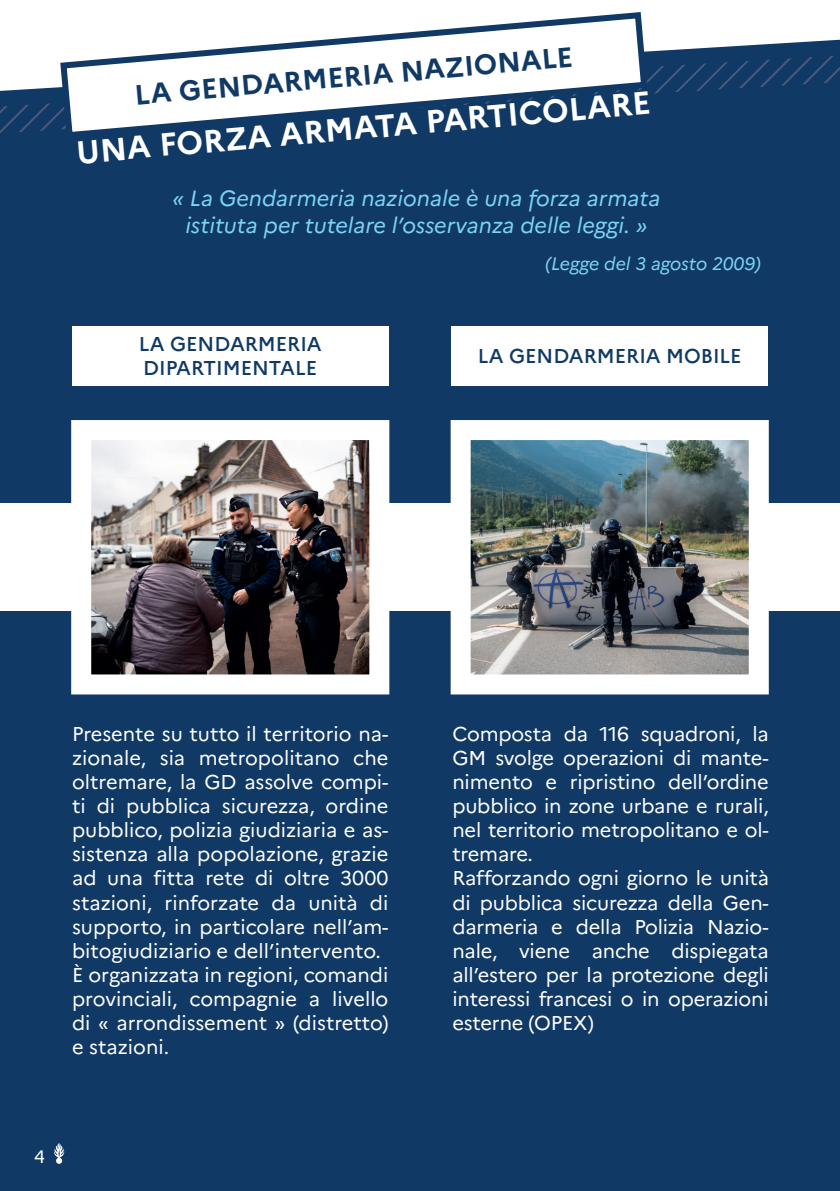
<style>
.page{position:relative;width:840px;height:1191px;background:#fff}
.page>*{position:absolute;margin:0;border:0;box-sizing:border-box;transform-origin:0 0}
.t1{font:700 32px "Marianne";color:#fff}
.t2{font:700 28px "Marianne";color:#103965}
.t3{font:italic 22px/26.4px "Marianne";color:#7cd3f6}
.t4{font:20px/24px "Marianne";letter-spacing:-.01em;color:#fff}
.t5{font:500 20px/24px "Marianne";color:#103965}
.t6{font:italic 18px "Marianne";letter-spacing:-.005em;color:#7cd3f6}
.t7{font:18px "Marianne";color:#fff}
</style>
<div class="page">
<div style="left:0;top:0;width:839px;height:1191px;background:#103965"></div>
<svg style="left:54px;top:1143px;width:11px;height:20px"></svg>
<div style="left:0;top:503px;width:839px;height:108px;background:#fff"></div>
<img style="left:71px;top:420px;width:319px;height:275px">
<div style="left:72px;top:326px;width:316px;height:60px;background:#fff"></div>
<img style="left:450px;top:420px;width:319px;height:275px">
<div style="left:451px;top:326px;width:316px;height:60px;background:#fff"></div>
<svg style="left:0;top:0;width:839px;height:93px;fill:#fff"></svg>
<svg style="left:57px;top:9px;width:593px;height:123px"></svg>
<h2 class="t2" style="left:133px;top:78px;width:441px;rotate:-5deg">LA GENDARMERIA NAZIONALE</h2>
<h1 class="t1" style="left:75px;top:133px;width:577px;rotate:-5deg">UNA FORZA ARMATA PARTICOLARE</h1>
<p class="t3" style="left:185px;top:185px;width:476px">La Gendarmeria nazionale è una forza armata istituta per tutelare l’osservanza delle leggi.</p>
<p class="t6" style="left:545px;top:253px;width:217px">(Legge del 3 agosto 2009)</p>
<p class="t5" style="left:139px;top:332px;width:184px">LA GENDARMERIA<br>DIPARTIMENTALE</p>
<p class="t5" style="left:477px;top:344px;width:265px">LA GENDARMERIA MOBILE</p>
<p class="t4" style="left:72px;top:722px;width:318px">Presente su tutto il territorio na&shy;zionale, sia metropolitano che oltremare, la GD assolve compi&shy;ti di pubblica sicurezza, ordine pubblico, polizia giudiziaria e as&shy;sistenza alla popolazione, grazie ad una fitta rete di oltre 3000 stazioni, rinforzate da unità di supporto, in particolare nell’am&shy;bitogiudiziario e dell’intervento.<br>È organizzata in regioni, comandi provinciali, compagnie a livello di</p>
<p class="t4" style="left:116px;top:1010px;width:152px">arrondissement</p>
<p class="t4" style="left:293px;top:1010px;width:97px">(distretto)</p>
<p class="t4" style="left:72px;top:1034px;width:98px">e stazioni.</p>
<p class="t7" style="left:34px;top:1145px;width:12px">4</p>
<p class="t4" style="left:452px;top:722px;width:318px">Composta da 116 squadroni, la<br>GM svolge operazioni di mante&shy;nimento e ripristino dell’ordine pubblico in zone urbane e rurali, nel territorio metropolitano e ol&shy;tremare.<br>Rafforzando ogni giorno le unità di pubblica sicurezza della Gen&shy;darmeria e della Polizia Nazio&shy;nale, viene anche dispiegata all’estero per la protezione degli interessi francesi o in operazioni esterne (OPEX)</p>
</div>
